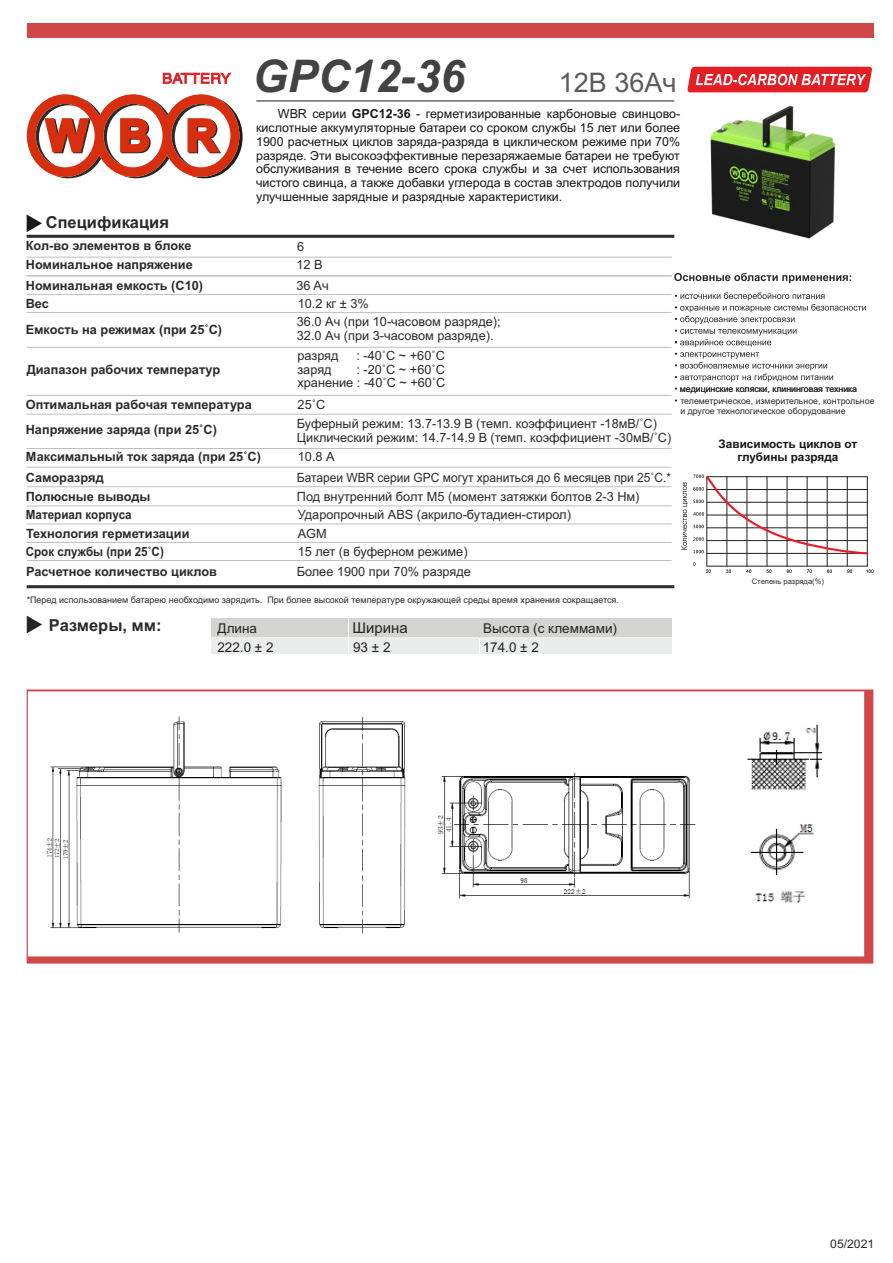
<style>
.page{position:relative;width:893px;height:1263px;background:#fff}
.page>*{position:absolute;margin:0;border:0;box-sizing:border-box;transform-origin:0 0}
.t1{font:italic 700 45px "Arial";color:#434242}
.t2{font:27px "Arial";color:#5b5b5b}
.t3{font:700 16.5px "Arial";color:#2b2a29}
.t4{font:14.85px "Arial";color:#252422}
.t5{font:13.5px/18.9px "Arial";color:#252422}
.t6{font:12.75px/13.5px "Arial";color:#2b2a29}
.t7{font:700 12.75px "Arial";color:#2b2a29}
.t8{font:12.75px "Arial";color:#2b2a29;scale:.94 1}
.t9{font:700 12.75px "Arial";color:#2b2a29;scale:.91 1}
.t10{font:12.45px/14px "Arial";color:#151616;text-align:justify}
.t11{font:11.85px "Arial";color:#2b2a29}
.t12{font:700 11.7px/13.2px "Arial";color:#151616;text-align:center}
.t13{font:9px "Arial";color:#2b2a29}
.t14{font:8.7px/11.9px "Arial";color:#2b2a29}
.t15{font:7.65px "Arial";color:#2b2a29}
.s1{font-weight:700}
</style>
<div class="page">
<img style="left:693px;top:92px;width:162px;height:147px">
<hr style="left:27px;top:467px;width:645px;height:1px;background:#bdbfc4">
<hr style="left:27px;top:486px;width:645px;height:1px;background:#bdbfc4">
<hr style="left:27px;top:524px;width:645px;height:1px;background:#bdbfc4">
<hr style="left:27px;top:505px;width:645px;height:1px;background:#bdbfc4">
<div style="left:27px;top:23px;width:846px;height:15px;background:#d14647"></div>
<hr style="left:27px;top:235px;width:647px;height:3px;background:#312d2d">
<svg style="left:27px;top:214px;width:15px;height:18px"></svg>
<hr style="left:256px;top:101px;width:418px;height:1px;background:#1d1b19">
<svg style="left:27px;top:689px;width:846px;height:274px"></svg>
<hr style="left:27px;top:294px;width:645px;height:1px;background:#bdbfc4">
<hr style="left:27px;top:395px;width:644px;height:1px;background:#bdbfc4">
<hr style="left:27px;top:414px;width:645px;height:1px;background:#bdbfc4">
<hr style="left:27px;top:448px;width:645px;height:1px;background:#bdbfc4">
<svg style="left:163px;top:73px;width:68px;height:11px"></svg>
<svg style="left:27px;top:94px;width:216px;height:84px"></svg>
<svg style="left:687px;top:67px;width:185px;height:25px;background:#e84b50"></svg>
<hr style="left:27px;top:312px;width:645px;height:1px;background:#bdbfc4">
<hr style="left:27px;top:347px;width:645px;height:1px;background:#bdbfc4">
<hr style="left:27px;top:560px;width:645px;height:1px;background:#bdbfc4">
<hr style="left:27px;top:542px;width:645px;height:1px;background:#bdbfc4">
<hr style="left:27px;top:585px;width:647px;height:3px;background:#35302f">
<svg style="left:27px;top:616px;width:15px;height:17px"></svg>
<div style="left:212px;top:618px;width:136px;height:19px;background:#d6d4d2"></div>
<div style="left:212px;top:638px;width:136px;height:16px;background:#ebecec"></div>
<div style="left:349px;top:618px;width:130px;height:19px;background:#d6d4d2"></div>
<div style="left:349px;top:638px;width:130px;height:16px;background:#ebecec"></div>
<div style="left:480px;top:618px;width:192px;height:19px;background:#d6d4d2"></div>
<div style="left:480px;top:638px;width:192px;height:16px;background:#ebecec"></div>
<hr style="left:27px;top:257px;width:645px;height:1px;background:#bdbfc4">
<hr style="left:27px;top:275px;width:645px;height:1px;background:#bdbfc4">
<hr style="left:706px;top:476px;width:1px;height:90px;background:#241f1f">
<hr style="left:726px;top:476px;width:1px;height:90px;background:#241f1f">
<hr style="left:746px;top:476px;width:1px;height:90px;background:#241f1f">
<hr style="left:767px;top:476px;width:1px;height:90px;background:#241f1f">
<hr style="left:787px;top:476px;width:1px;height:90px;background:#241f1f">
<hr style="left:807px;top:476px;width:1px;height:90px;background:#241f1f">
<hr style="left:827px;top:476px;width:1px;height:90px;background:#241f1f">
<hr style="left:847px;top:476px;width:1px;height:90px;background:#241f1f">
<hr style="left:867px;top:476px;width:1px;height:90px;background:#241f1f">
<hr style="left:706px;top:566px;width:161px;height:1px;background:#241f1f">
<svg style="left:706px;top:569px;width:5px;height:4px"></svg>
<svg style="left:726px;top:569px;width:5px;height:4px"></svg>
<svg style="left:746px;top:569px;width:5px;height:4px"></svg>
<svg style="left:767px;top:569px;width:4px;height:4px"></svg>
<svg style="left:787px;top:569px;width:4px;height:4px"></svg>
<svg style="left:807px;top:569px;width:5px;height:4px"></svg>
<svg style="left:827px;top:569px;width:5px;height:4px"></svg>
<svg style="left:847px;top:569px;width:5px;height:4px"></svg>
<svg style="left:866px;top:569px;width:7px;height:4px"></svg>
<svg style="left:681px;top:474px;width:187px;height:82px"></svg>
<img style="left:44px;top:715px;width:370px;height:219px">
<img style="left:436px;top:761px;width:260px;height:143px">
<img style="left:719px;top:706px;width:124px;height:226px">
<svg style="left:674px;top:273px;width:177px;height:10px"></svg>
<svg style="left:675px;top:292px;width:191px;height:98px"></svg>
<h1 class="t1" style="left:253px;top:60px;width:214px">GPC12-36</h1>
<h2 class="t2" style="left:559px;top:73px;width:119px">12В 36Ач</h2>
<h3 class="t3" style="left:46px;top:216px;width:125px">Спецификация</h3>
<p class="t7" style="left:26px;top:241px;width:167px">Кол-во элементов в блоке</p>
<p class="t10" style="left:256px;top:108px;width:426px;text-indent:22px">WBR серии <span class="s1">GPC12-36</span> - герметизированные карбоновые свинцово&shy;кислотные аккумуляторные батареи со сроком службы 15 лет или более 1900 расчетных циклов заряда-разряда в циклическом режиме при 70% разряде. Эти высокоэффективные перезаряжаемые батареи не требуют обслуживания в течение всего срока службы и за счет использования чистого свинца, а также добавки углерода в состав электродов получили улучшенные зарядные и разрядные характеристики.</p>
<p class="t6" style="left:297px;top:240px;width:9px">6</p>
<p class="t7" style="left:26px;top:260px;width:169px">Номинальное напряжение</p>
<p class="t6" style="left:296px;top:259px;width:28px">12 В</p>
<p class="t7" style="left:26px;top:281px;width:179px">Номинальная емкость (С10)</p>
<p class="t7" style="left:26px;top:299px;width:25px">Вес</p>
<p class="t6" style="left:296px;top:280px;width:34px">36 Aч</p>
<p class="t6" style="left:298px;top:298px;width:73px">10.2 кг ± 3%</p>
<p class="t7" style="left:26px;top:325px;width:198px">Емкость на режимах (при 25˚С)</p>
<p class="t6" style="left:297px;top:316px;width:205px">36.0 Ач (при 10-часовом разряде);<br>32.0 Ач (при 3-часовом разряде).</p>
<p class="t7" style="left:27px;top:365px;width:195px">Диапазон рабочих температур</p>
<p class="t6" style="left:297px;top:350px;width:43px">разряд</p>
<p class="t6" style="left:356px;top:350px;width:90px">: -40˚С ~ +60˚С</p>
<p class="t6" style="left:297px;top:364px;width:36px">заряд</p>
<p class="t6" style="left:297px;top:364px;width:150px;text-align:right">: -20˚С ~ +60˚С<br>хранение : -40˚С ~ +60˚С</p>
<p class="t7" style="left:26px;top:400px;width:228px">Оптимальная рабочая температура</p>
<p class="t6" style="left:298px;top:399px;width:29px">25˚С</p>
<p class="t7" style="left:26px;top:425px;width:193px">Напряжение заряда (при 25˚С)</p>
<p class="t6" style="left:297px;top:418px;width:376px">Буферный режим: 13.7-13.9 В (темп. коэффициент -18мВ/˚С)<br>Циклический режим: 14.7-14.9 В (темп. коэффициент -30мВ/˚С)</p>
<p class="t7" style="left:26px;top:452px;width:237px">Максимальный ток заряда (при 25˚С)</p>
<p class="t6" style="left:298px;top:451px;width:38px">10.8 А</p>
<p class="t7" style="left:26px;top:472px;width:80px">Саморазряд</p>
<p class="t8" style="left:297px;top:472px;width:400px">Батареи WBR серии GPС могут храниться до 6 месяцев при 25˚С.*</p>
<p class="t7" style="left:26px;top:492px;width:126px">Полюсные выводы</p>
<p class="t6" style="left:297px;top:491px;width:344px">Под внутренний болт М5 (момент затяжки болтов 2-3 Нм)</p>
<p class="t9" style="left:26px;top:510px;width:118px">Материал корпуса</p>
<p class="t6" style="left:298px;top:509px;width:275px">Ударопрочный ABS (акрило-бутадиен-стирол)</p>
<p class="t7" style="left:26px;top:528px;width:165px">Технология герметизации</p>
<p class="t6" style="left:298px;top:528px;width:31px">AGM</p>
<p class="t9" style="left:26px;top:546px;width:153px">Срок службы (при 25˚С)</p>
<p class="t6" style="left:298px;top:546px;width:171px">15 лет (в буферном режиме)</p>
<p class="t13" style="left:27px;top:597px;width:594px">*Перед использованием батарею необходимо зарядить. При более высокой температуре окружающей среды время хранения сокращается.</p>
<p class="t7" style="left:26px;top:567px;width:192px">Расчетное количество циклов</p>
<p class="t6" style="left:297px;top:566px;width:176px">Более 1900 при 70% разряде</p>
<h3 class="t3" style="left:49px;top:619px;width:114px">Размеры, мм:</h3>
<p class="t5" style="left:218px;top:620px;width:41px">Длина</p>
<p class="t4" style="left:353px;top:622px;width:57px">Ширина</p>
<p class="t5" style="left:353px;top:639px;width:39px">93±2</p>
<p class="t5" style="left:217px;top:639px;width:58px">222.0 ± 2</p>
<p class="t5" style="left:483px;top:620px;width:136px">Высота (с клеммами)<br>174.0 ± 2</p>
<p class="t14" style="left:680px;top:384px;width:196px">медицинские коляски, клининговая техника телеметрическое, измерительное, контрольное</p>
<p class="t14" style="left:680px;top:405px;width:167px">и другое технологическое оборудование</p>
<p class="t12" style="left:719px;top:438px;width:140px">Зависимость циклов от глубины разряда</p>
<p class="t15" style="left:752px;top:578px;width:74px">Степень разряда(%)</p>
<p class="t11" style="left:830px;top:1239px;width:46px">05/2021</p>
</div>
